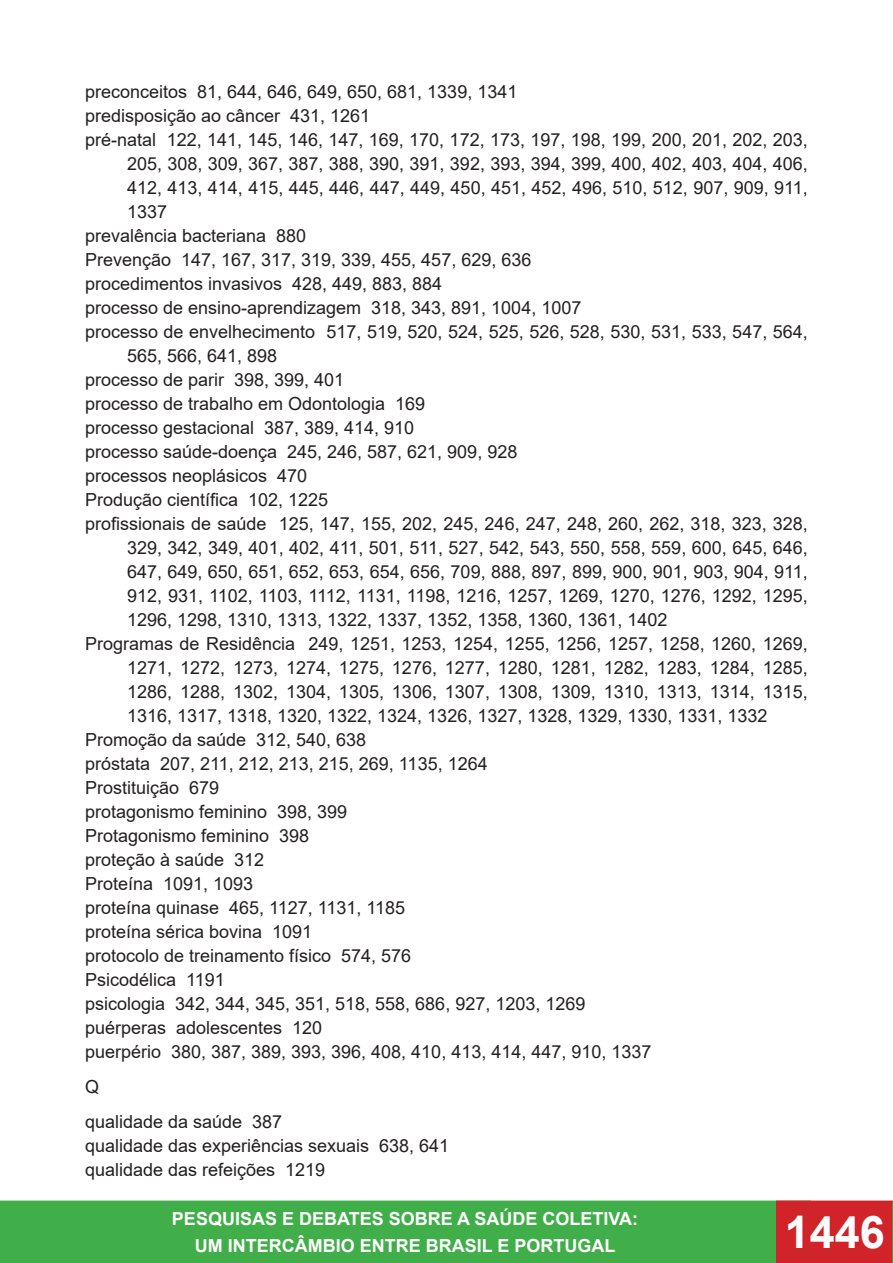
<style>
.page{position:relative;width:893px;height:1263px;background:#fff}
.page>*{position:absolute;margin:0;border:0;box-sizing:border-box;transform-origin:0 0}
.t1{font:700 45px "Arial";color:#fff}
.t2{font:18px/24px "Arial";color:#231f20;text-align:justify}
.t3{font:700 18px/26.5px "Arial";color:#fff;text-align:center}
</style>
<div class="page">
<div style="left:0;top:1201px;width:810px;height:62px;background:#40ae49"></div>
<div style="left:0;top:1200px;width:811px;height:63px;border:2px solid #40ae49"></div>
<div style="left:777px;top:1201px;width:116px;height:61px;background:#d1232a"></div>
<div style="left:776px;top:1200px;width:117px;height:63px;border:2px solid #d1232a"></div>
<svg style="left:892px;top:1202px;width:1px;height:61px"></svg>
<p class="t2" style="left:85px;top:80px;width:434px">preconceitos 81, 644, 646, 649, 650, 681, 1339, 1341</p>
<p class="t2" style="left:85px;top:104px;width:287px">predisposição ao câncer 431, 1261</p>
<p class="t2" style="left:127px;top:128px;width:682px;text-indent:-42px">pré-natal 122, 141, 145, 146, 147, 169, 170, 172, 173, 197, 198, 199, 200, 201, 202, 203, 205, 308, 309, 367, 387, 388, 390, 391, 392, 393, 394, 399, 400, 402, 403, 404, 406, 412, 413, 414, 415, 445, 446, 447, 449, 450, 451, 452, 496, 510, 512, 907, 909, 911, 1337</p>
<p class="t2" style="left:85px;top:224px;width:223px">prevalência bacteriana 880</p>
<p class="t2" style="left:85px;top:248px;width:448px">Prevenção 147, 167, 317, 319, 339, 455, 457, 629, 636</p>
<p class="t2" style="left:85px;top:272px;width:359px">procedimentos invasivos 428, 449, 883, 884</p>
<p class="t2" style="left:85px;top:296px;width:498px">processo de ensino-aprendizagem 318, 343, 891, 1004, 1007</p>
<p class="t2" style="left:127px;top:320px;width:682px;text-indent:-42px">processo de envelhecimento 517, 519, 520, 524, 525, 526, 528, 530, 531, 533, 547, 564,<br>565, 566, 641, 898</p>
<p class="t2" style="left:85px;top:368px;width:261px">processo de parir 398, 399, 401</p>
<p class="t2" style="left:85px;top:392px;width:342px">processo de trabalho em Odontologia 169</p>
<p class="t2" style="left:85px;top:416px;width:331px">processo gestacional 387, 389, 414, 910</p>
<p class="t2" style="left:85px;top:440px;width:434px">processo saúde-doença 245, 246, 587, 621, 909, 928</p>
<p class="t2" style="left:85px;top:464px;width:224px">processos neoplásicos 470</p>
<p class="t2" style="left:85px;top:488px;width:245px">Produção científica 102, 1225</p>
<p class="t2" style="left:127px;top:512px;width:682px;text-indent:-42px">profissionais de saúde 125, 147, 155, 202, 245, 246, 247, 248, 260, 262, 318, 323, 328, 329, 342, 349, 401, 402, 411, 501, 511, 527, 542, 543, 550, 558, 559, 600, 645, 646, 647, 649, 650, 651, 652, 653, 654, 656, 709, 888, 897, 899, 900, 901, 903, 904, 911, 912, 931, 1102, 1103, 1112, 1131, 1198, 1216, 1257, 1269, 1270, 1276, 1292, 1295, 1296, 1298, 1310, 1313, 1322, 1337, 1352, 1358, 1360, 1361, 1402</p>
<p class="t2" style="left:127px;top:632px;width:682px;text-indent:-42px">Programas de Residência 249, 1251, 1253, 1254, 1255, 1256, 1257, 1258, 1260, 1269, 1271, 1272, 1273, 1274, 1275, 1276, 1277, 1280, 1281, 1282, 1283, 1284, 1285, 1286, 1288, 1302, 1304, 1305, 1306, 1307, 1308, 1309, 1310, 1313, 1314, 1315, 1316, 1317, 1318, 1320, 1322, 1324, 1326, 1327, 1328, 1329, 1330, 1331, 1332</p>
<p class="t2" style="left:85px;top:728px;width:283px">Promoção da saúde 312, 540, 638</p>
<p class="t2" style="left:85px;top:752px;width:404px">próstata 207, 211, 212, 213, 215, 269, 1135, 1264</p>
<p class="t2" style="left:85px;top:776px;width:136px">Prostituição 679</p>
<p class="t2" style="left:85px;top:800px;width:264px">protagonismo feminino 398, 399</p>
<p class="t2" style="left:85px;top:824px;width:226px">Protagonismo feminino 398</p>
<p class="t2" style="left:85px;top:848px;width:181px">proteção à saúde 312</p>
<p class="t2" style="left:85px;top:872px;width:170px">Proteína 1091, 1093</p>
<p class="t2" style="left:85px;top:896px;width:322px">proteína quinase 465, 1127, 1131, 1185</p>
<p class="t2" style="left:85px;top:920px;width:229px">proteína sérica bovina 1091</p>
<p class="t2" style="left:85px;top:944px;width:328px">protocolo de treinamento físico 574, 576</p>
<p class="t2" style="left:85px;top:968px;width:141px">Psicodélica 1191</p>
<p class="t2" style="left:85px;top:992px;width:502px">psicologia 342, 344, 345, 351, 518, 558, 686, 927, 1203, 1269</p>
<p class="t2" style="left:85px;top:1016px;width:239px">puérperas adolescentes 120</p>
<p class="t2" style="left:85px;top:1040px;width:568px">puerpério 380, 387, 389, 393, 396, 408, 410, 413, 414, 447, 910, 1337</p>
<p class="t2" style="left:85px;top:1075px;width:16px">Q</p>
<p class="t2" style="left:85px;top:1109px;width:199px">qualidade da saúde 387</p>
<p class="t2" style="left:85px;top:1133px;width:366px">qualidade das experiências sexuais 638, 641</p>
<p class="t2" style="left:85px;top:1157px;width:242px">qualidade das refeições 1219</p>
<p class="t3" style="left:172px;top:1206px;width:468px">PESQUISAS E DEBATES SOBRE A SAÚDE COLETIVA:<br>UM INTERCÂMBIO ENTRE BRASIL E PORTUGAL</p>
<h1 class="t1" style="left:785px;top:1200px;width:102px">1446</h1>
</div>
